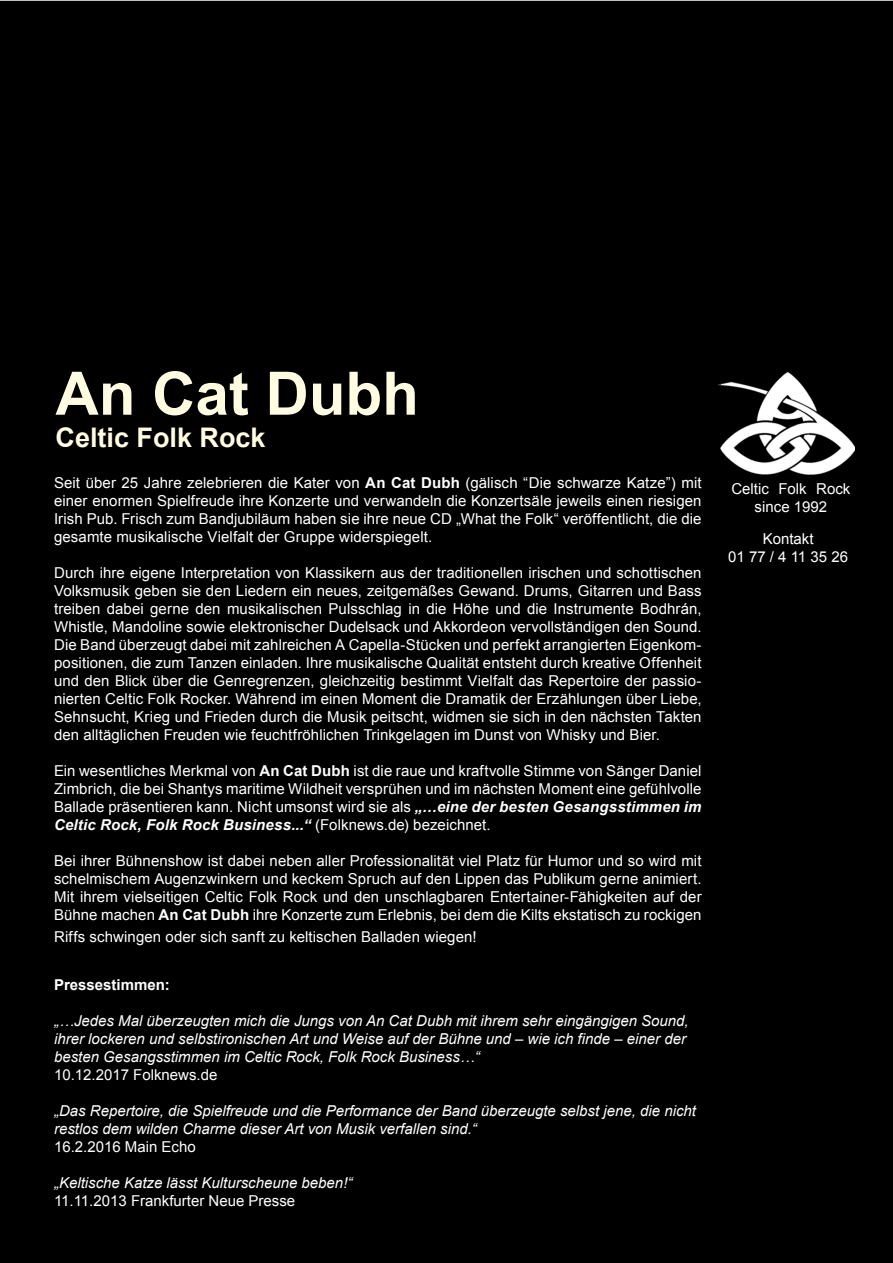
<style>
.page{position:relative;width:893px;height:1263px;background:#fff}
.page>*{position:absolute;margin:0;border:0;box-sizing:border-box;transform-origin:0 0}
.t1{font:700 60px "Arial";color:#fffce2}
.t2{font:700 27px "Arial";color:#fffce2}
.t3{font:15px/18px "Arial";letter-spacing:.005em;color:#fff;text-align:justify}
.t4{font:italic 15px/18px "Arial";color:#fff}
.t5{font:700 15px "Arial";color:#fff}
.s1{font-weight:700}
.s2{font-weight:700;font-style:italic}
</style>
<div class="page">
<div style="left:0;top:1px;width:893px;height:1262px;background:#000"></div>
<img style="left:719px;top:372px;width:135px;height:102px">
<p class="t1" style="left:56px;top:354px;width:365px">An Cat Dubh</p>
<p class="t2" style="left:56px;top:420px;width:212px">Celtic Folk Rock</p>
<p class="t3" style="left:54px;top:474px;width:649px">Seit über 25 Jahre zelebrieren die Kater von <span class="s1">An Cat Dubh</span> (gälisch “Die schwarze Katze”) mit einer enormen Spielfreude ihre Konzerte und verwandeln die Konzertsäle jeweils einen riesigen Irish Pub. Frisch zum Bandjubiläum haben sie ihre neue CD „What the Folk“ veröffentlicht, die die gesamte musikalische Vielfalt der Gruppe widerspiegelt.</p>
<p class="t3" style="left:54px;top:564px;width:649px">Durch ihre eigene Interpretation von Klassikern aus der traditionellen irischen und schottischen Volksmusik geben sie den Liedern ein neues, zeitgemäßes Gewand. Drums, Gitarren und Bass treiben dabei gerne den musikalischen Pulsschlag in die Höhe und die Instrumente Bodhrán, Whistle, Mandoline sowie elektronischer Dudelsack und Akkordeon vervollständigen den Sound.<br>Die Band überzeugt dabei mit zahlreichen A Capella-Stücken und perfekt arrangierten Eigenkom&shy;positionen, die zum Tanzen einladen. Ihre musikalische Qualität entsteht durch kreative Offenheit und den Blick über die Genregrenzen, gleichzeitig bestimmt Vielfalt das Repertoire der passio&shy;nierten Celtic Folk Rocker. Während im einen Moment die Dramatik der Erzählungen über Liebe, Sehnsucht, Krieg und Frieden durch die Musik peitscht, widmen sie sich in den nächsten Takten den alltäglichen Freuden wie feuchtfröhlichen Trinkgelagen im Dunst von Whisky und Bier.</p>
<p class="t3" style="left:54px;top:762px;width:649px">Ein wesentliches Merkmal von <span class="s1">An Cat Dubh</span> ist die raue und kraftvolle Stimme von Sänger Daniel Zimbrich, die bei Shantys maritime Wildheit versprühen und im nächsten Moment eine gefühlvolle Ballade präsentieren kann. Nicht umsonst wird sie als <span class="s2">„…eine der besten Gesangsstimmen im Celtic Rock, Folk Rock Business...“</span> (Folknews.de) bezeichnet.</p>
<p class="t3" style="left:54px;top:852px;width:649px">Bei ihrer Bühnenshow ist dabei neben aller Professionalität viel Platz für Humor und so wird mit schelmischem Augenzwinkern und keckem Spruch auf den Lippen das Publikum gerne animiert.<br>Mit ihrem vielseitigen Celtic Folk Rock und den unschlagbaren Entertainer-Fähigkeiten auf der Bühne machen <span class="s1">An Cat Dubh</span> ihre Konzerte zum Erlebnis, bei dem die Kilts ekstatisch zu rockigen</p>
<p class="t3" style="left:54px;top:927px;width:424px">Riffs schwingen oder sich sanft zu keltischen Balladen wiegen!</p>
<p class="t5" style="left:54px;top:975px;width:117px">Pressestimmen:</p>
<p class="t4" style="left:54px;top:1012px;width:636px">„…Jedes Mal überzeugten mich die Jungs von An Cat Dubh mit ihrem sehr eingängigen Sound, ihrer lockeren und selbstironischen Art und Weise auf der Bühne und – wie ich finde – einer der besten Gesangsstimmen im Celtic Rock, Folk Rock Business…“</p>
<p class="t3" style="left:54px;top:1066px;width:165px">10.12.2017 Folknews.de</p>
<p class="t4" style="left:54px;top:1102px;width:643px">„Das Repertoire, die Spielfreude und die Performance der Band überzeugte selbst jene, die nicht restlos dem wilden Charme dieser Art von Musik verfallen sind.“</p>
<p class="t3" style="left:54px;top:1138px;width:143px">16.2.2016 Main Echo</p>
<p class="t4" style="left:54px;top:1174px;width:300px">„Keltische Katze lässt Kulturscheune beben!“</p>
<p class="t3" style="left:54px;top:1192px;width:243px">11.11.2013 Frankfurter Neue Presse</p>
<p class="t3" style="left:731px;top:479px;width:121px;text-align:center">Celtic Folk Rock since 1992</p>
<p class="t3" style="left:728px;top:529px;width:121px;text-align:center">Kontakt<br>01 77 / 4 11 35 26</p>
</div>
